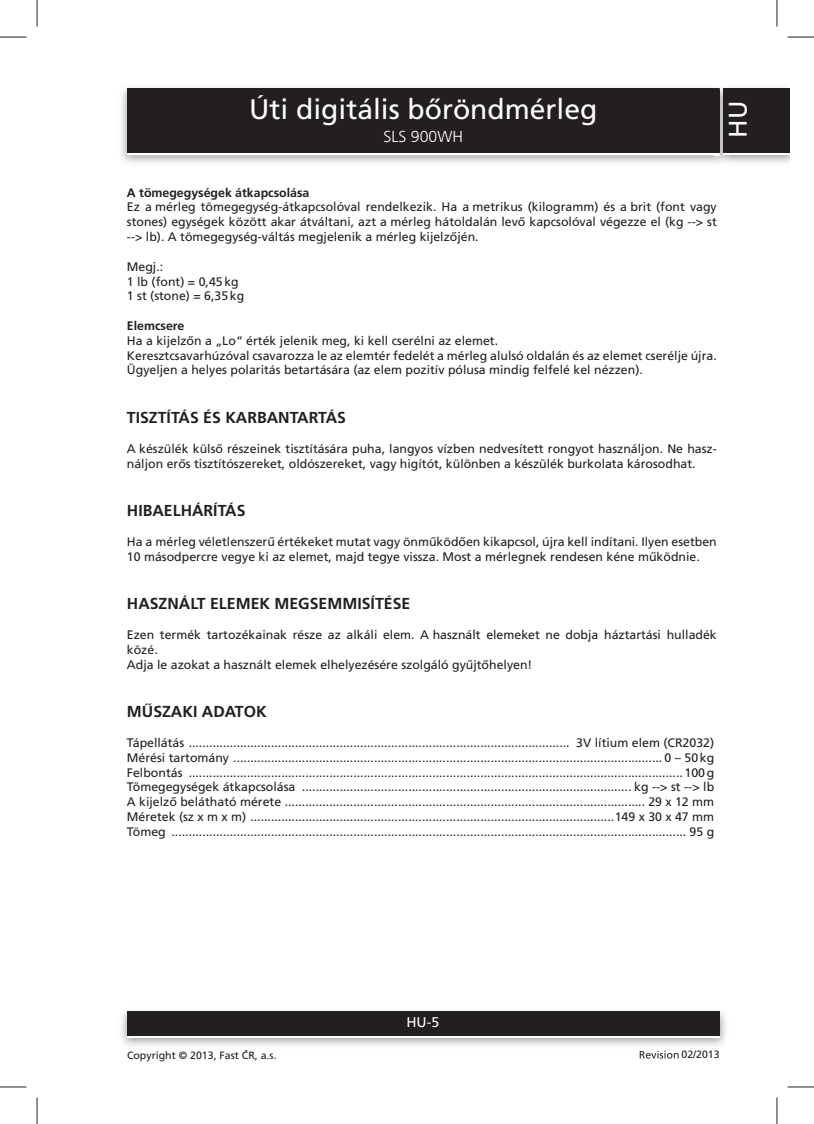
<style>
.page{position:relative;width:814px;height:1124px;background:#fff}
.page>*{position:absolute;margin:0;border:0;box-sizing:border-box;transform-origin:0 0}
.t1{font:28.25px "Frutiger CE";color:#fff}
.t2{font:25.5px "Frutiger CE";color:#fff}
.t3{font:700 15.75px "Frutiger CE";color:#231f20}
.t4{font:300 15.75px "Frutiger CE";color:#fff}
.t5{font:14px "Frutiger CE";color:#fff}
.t6{font:12.25px/14.8px "Frutiger CE";color:#231f20}
.t7{font:700 12.25px "Frutiger CE";color:#231f20}
.t8{font:10.5px "Frutiger CE";color:#231f20}
</style>
<div class="page">
<img style="left:121px;top:87px;width:592px;height:76px">
<div style="left:127px;top:90px;width:592px;height:65px;background:#fff"></div>
<div style="left:127px;top:88px;width:592px;height:65px;background:#231f20"></div>
<img style="left:121px;top:1011px;width:605px;height:35px">
<div style="left:127px;top:1013px;width:592px;height:24px;background:#231f20"></div>
<div style="left:127px;top:1010px;width:592px;height:25px;background:#231f20"></div>
<img style="left:729px;top:87px;width:60px;height:76px">
<img style="left:713px;top:88px;width:16px;height:75px">
<svg style="left:713px;top:153px;width:6px;height:2px"></svg>
<img style="left:713px;top:88px;width:6px;height:2px">
<img style="left:713px;top:90px;width:6px;height:63px">
<div style="left:723px;top:90px;width:66px;height:65px;background:#fff"></div>
<div style="left:723px;top:88px;width:66px;height:65px;background:#231f20"></div>
<svg style="left:639px;top:1050px;width:39px;height:8px"></svg>
<svg style="left:0;top:37px;width:26px;height:1px"></svg>
<svg style="left:787px;top:37px;width:26px;height:1px"></svg>
<svg style="left:0;top:1086px;width:26px;height:1px"></svg>
<svg style="left:787px;top:1086px;width:26px;height:1px"></svg>
<svg style="left:37px;top:0;width:1px;height:26px"></svg>
<svg style="left:37px;top:1097px;width:1px;height:26px"></svg>
<svg style="left:776px;top:0;width:1px;height:26px"></svg>
<svg style="left:776px;top:1097px;width:1px;height:26px"></svg>
<h1 class="t1" style="left:249px;top:98px;width:349px">Úti digitális bőröndmérleg</h1>
<p class="t4" style="left:383px;top:130px;width:81px">SLS 900WH</p>
<h2 class="t2" style="left:727px;top:138px;width:38px;rotate:-90deg">HU</h2>
<p class="t7" style="left:127px;top:187px;width:184px">A tömegegységek átkapcsolása</p>
<p class="t6" style="left:127px;top:201px;width:591px;text-align:justify">Ez a mérleg tömegegység-átkapcsolóval rendelkezik. Ha a metrikus (kilogramm) és a brit (font vagy stones) egységek között akar átváltani, azt a mérleg hátoldalán levő kapcsolóval végezze el (kg --&gt; st --&gt; lb). A tömegegység-váltás megjelenik a mérleg kijelzőjén.</p>
<p class="t6" style="left:127px;top:260px;width:119px">Megj.:<br>1 lb (font) = 0,45 kg<br>1 st (stone) = 6,35 kg</p>
<p class="t7" style="left:127px;top:321px;width:59px">Elemcsere</p>
<p class="t6" style="left:127px;top:334px;width:591px">Ha a kijelzőn a „Lo“ érték jelenik meg, ki kell cserélni az elemet.<br>Keresztcsavarhúzóval csavarozza le az elemtér fedelét a mérleg alulsó oldalán és az elemet cserélje újra.<br>Ügyeljen a helyes polaritás betartására (az elem pozitív pólusa mindig felfelé kel nézzen).</p>
<p class="t3" style="left:127px;top:411px;width:220px">TISZTÍTÁS ÉS KARBANTARTÁS</p>
<p class="t6" style="left:127px;top:442px;width:591px">A készülék külső részeinek tisztítására puha, langyos vízben nedvesített rongyot használjon. Ne hasz&shy;náljon erős tisztítószereket, oldószereket, vagy higítót, különben a készülék burkolata károsodhat.</p>
<p class="t3" style="left:127px;top:504px;width:120px">HIBAELHÁRÍTÁS</p>
<p class="t6" style="left:127px;top:535px;width:591px">Ha a mérleg véletlenszerű értékeket mutat vagy önműködően kikapcsol, újra kell indítani. Ilyen esetben<br>10 másodpercre vegye ki az elemet, majd tegye vissza. Most a mérlegnek rendesen kéne működnie.</p>
<p class="t3" style="left:127px;top:597px;width:285px">HASZNÁLT ELEMEK MEGSEMMISÍTÉSE</p>
<p class="t6" style="left:127px;top:628px;width:591px">Ezen termék tartozékainak része az alkáli elem. A használt elemeket ne dobja háztartási hulladék közé.<br>Adja le azokat a használt elemek elhelyezésére szolgáló gyűjtőhelyen!</p>
<p class="t3" style="left:127px;top:705px;width:141px">MŰSZAKI ADATOK</p>
<p class="t6" style="left:127px;top:736px;width:588px;text-align:justify">Tápellátás ............................................................................................................... 3V lítium elem (CR2032)<br>Mérési tartomány ............................................................................................................................. 0 – 50 kg Felbontás ................................................................................................................................................100 g Tömegegységek átkapcsolása ................................................................................................ kg --&gt; st --&gt; lb A kijelző belátható mérete ......................................................................................................... 29 x 12 mm Méretek (sz x m x m) ..........................................................................................................149 x 30 x 47 mm Tömeg ...................................................................................................................................................... 95 g</p>
<p class="t5" style="left:406px;top:1016px;width:34px">HU-5</p>
<p class="t8" style="left:127px;top:1050px;width:151px">Copyright © 2013, Fast ČR, a.s.</p>
<p class="t8" style="left:681px;top:1050px;width:40px">02/2013</p>
</div>
